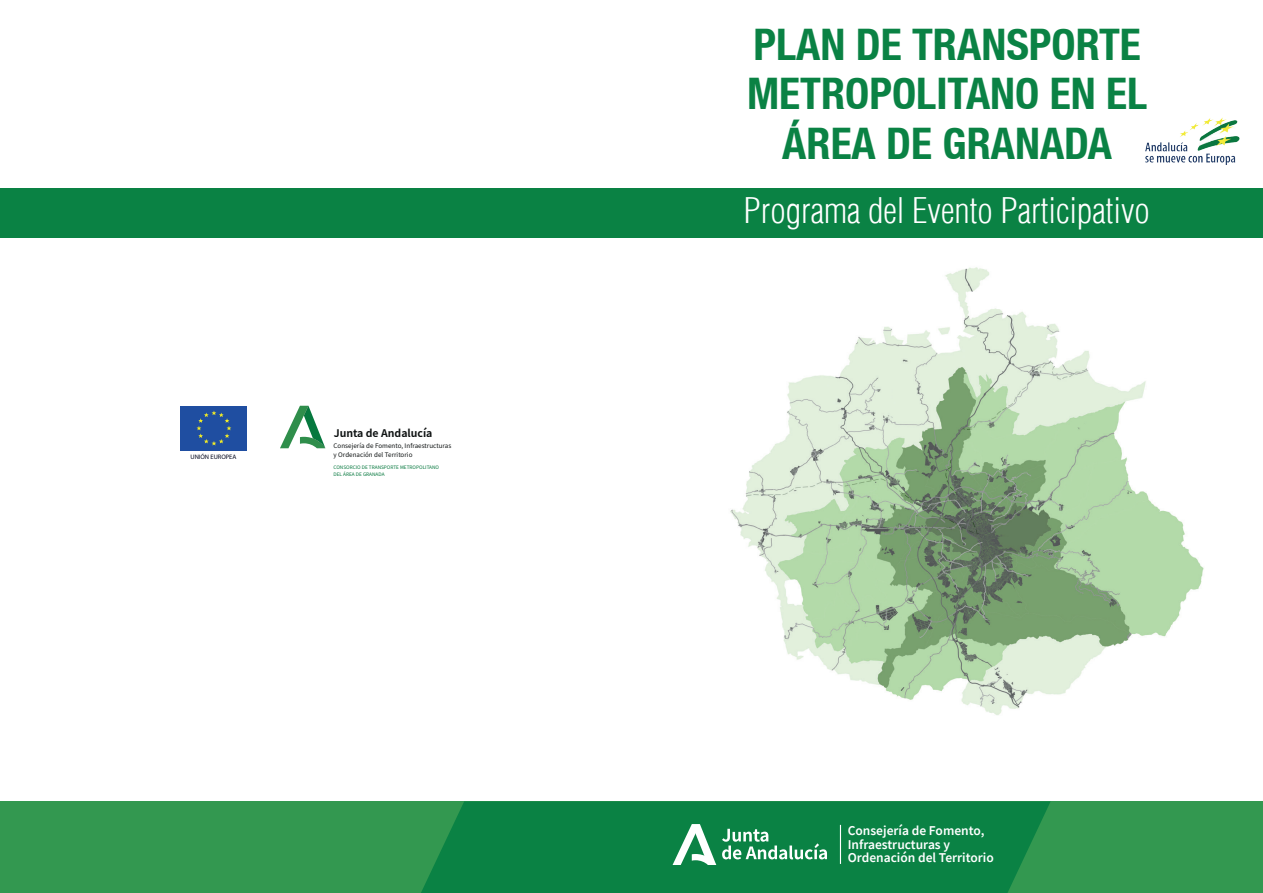
<style>
.page{position:relative;width:1263px;height:893px;background:#fff}
.page>*{position:absolute;margin:0;border:0;box-sizing:border-box;transform-origin:0 0}
.t1{font:700 condensed 43.5px/49.5px "Helvetica Neue LT";color:#0a8244;text-align:center}
.t2{font:300 condensed 34.5px "Helvetica LT";color:#fff}
.t3{font:600 13.5px/13.5px "Source Sans Pro";color:#fff}
.t4{font:700 10.5px "Noto Sans HK";color:#0f1313}
.t5{font:6.45px "Myriad Pro";color:#00061c}
.t6{font:6.3px/8.4px "Noto Sans HK";letter-spacing:.005em;color:#0f1313}
.t7{font:4.8px/6.8px "Noto Sans HK";color:#06783e}
</style>
<div class="page">
<div style="left:0;top:801px;width:1263px;height:92px;background:#339850"></div>
<svg style="left:421px;top:801px;width:630px;height:92px;background:#0d8345"></svg>
<img style="left:730px;top:267px;width:474px;height:448px">
<div style="left:0;top:188px;width:1263px;height:49px;background:#0a8244"></div>
<div style="left:180px;top:406px;width:67px;height:45px;background:#1f4ea1"></div>
<svg style="left:197px;top:411px;width:34px;height:34px"></svg>
<svg style="left:280px;top:406px;width:45px;height:42px"></svg>
<hr style="left:840px;top:825px;width:1px;height:39px;background:#fff">
<svg style="left:722px;top:829px;width:105px;height:30px;background:#48a173"></svg>
<svg style="left:672px;top:824px;width:44px;height:41px;background:#6cb48e"></svg>
<img style="left:1145px;top:117px;width:95px;height:47px">
<p class="t5" style="left:190px;top:452px;width:47px">UNIÓN EUROPEA</p>
<h3 class="t4" style="left:334px;top:427px;width:100px">Junta de Andalucía</h3>
<p class="t6" style="left:334px;top:442px;width:119px">Consejería de Fomento, Infraestructuras y Ordenación del Territorio</p>
<p class="t7" style="left:334px;top:464px;width:107px">CONSORCIO DE TRANSPORTE METROPOLITANO<br>DEL ÁREA DE GRANADA</p>
<h1 class="t1" style="left:747px;top:19px;width:402px">PLAN DE TRANSPORTE<br>METROPOLITANO EN EL<br>ÁREA DE GRANADA</h1>
<h2 class="t2" style="left:744px;top:189px;width:408px">Programa del Evento Participativo</h2>
<h3 class="t3" style="left:848px;top:824px;width:148px">Consejería de Fomento,<br>Infraestructuras y<br>Ordenación del Territorio</h3>
</div>
